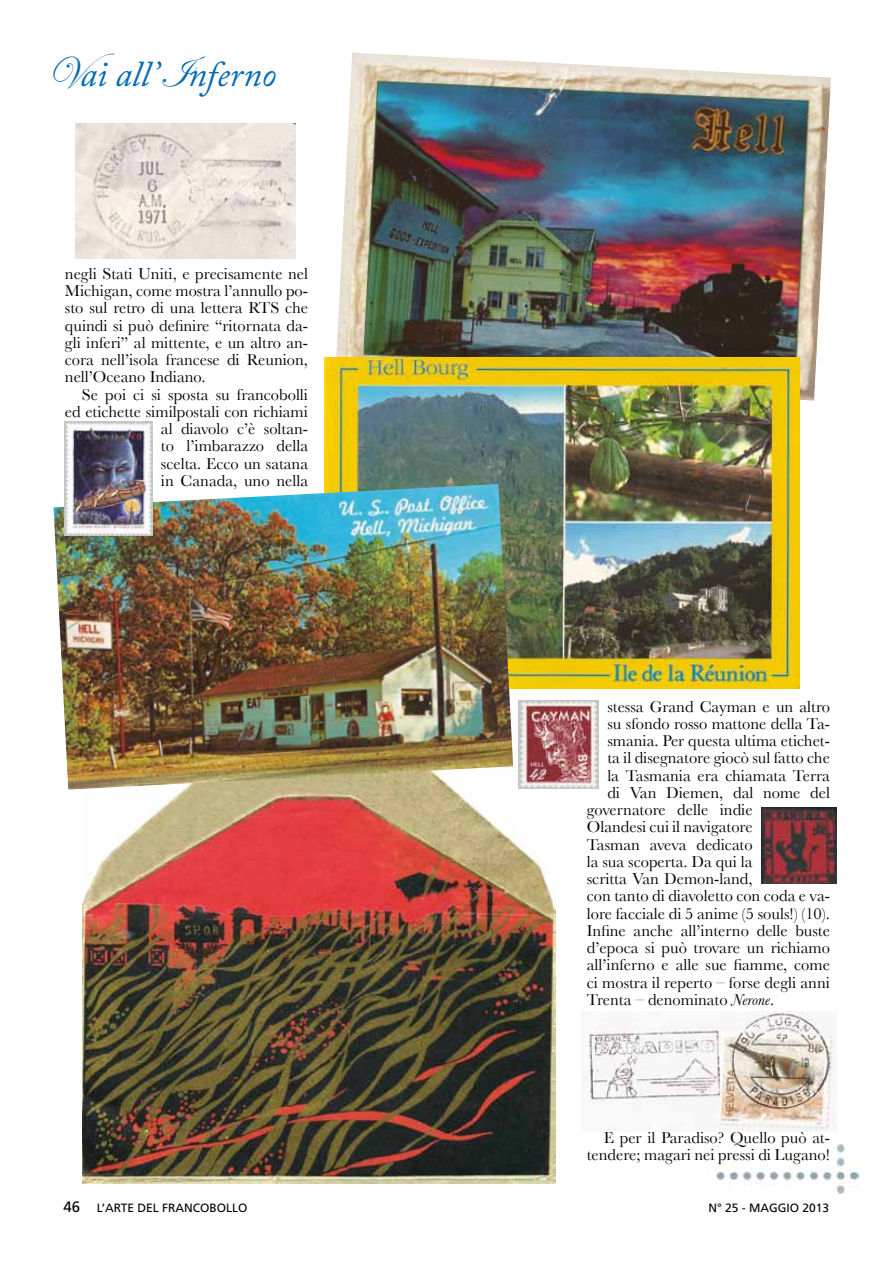
<style>
.page{position:relative;width:893px;height:1263px;background:#fff}
.page>*{position:absolute;margin:0;border:0;box-sizing:border-box;transform-origin:0 0}
.t1{font:italic 36px "Adobe Caslon Pro";color:#006ab3}
.t2{font:16.5px/17.2px "Baskerville";color:#000;text-align:right}
.t3{font:12px "Frutiger";color:#000}
.s1{font-family:"Edwardian Script ITC";font-style:normal;font-size:45px}
.s2{font-style:italic}
.s3{font-size:15px}
</style>
<div class="page">
<img style="left:587px;top:1143px;width:272px;height:51px">
<img style="left:83px;top:714px;width:472px;height:469px">
<img style="left:589px;top:1012px;width:248px;height:119px">
<img style="left:75px;top:123px;width:220px;height:136px">
<img style="left:335px;top:53px;width:496px;height:348px">
<img style="left:325px;top:357px;width:475px;height:331px">
<img style="left:54px;top:484px;width:459px;height:305px">
<img style="left:65px;top:421px;width:87px;height:115px">
<img style="left:519px;top:700px;width:80px;height:88px">
<img style="left:761px;top:807px;width:75px;height:77px">
<h1 class="t1" style="left:47px;top:53px;width:231px"><span class="s1">V</span>ai all’<span class="s1">I</span>nferno</h1>
<p class="t2" style="left:65px;top:265px;width:245px;text-align:justify">negli Stati Uniti, e precisamente nel Michigan, come mostra l’annullo po&shy;sto sul retro di una lettera RTS che quindi si può definire “ritornata da&shy;gli inferi” al mittente, e un altro an&shy;cora nell’isola francese di Reunion, nell’Oceano Indiano.</p>
<p class="t2" style="left:65px;top:386px;width:245px">Se poi ci si sposta su francobolli ed etichette similpostali con richiami al diavolo c’è soltan-<br>to l’imbarazzo della<br>scelta. Ecco un satana<br>in Canada, uno nella</p>
<p class="t2" style="left:607px;top:697px;width:224px">stessa Grand Cayman e un altro</p>
<p class="t2" style="left:607px;top:715px;width:224px">su sfondo rosso mattone della Ta-</p>
<p class="t2" style="left:607px;top:732px;width:224px">smania. Per questa ultima etichet-</p>
<p class="t2" style="left:607px;top:749px;width:224px">ta il disegnatore giocò sul fatto che</p>
<p class="t2" style="left:607px;top:766px;width:224px">la Tasmania era chiamata Terra</p>
<p class="t2" style="left:607px;top:784px;width:224px">di Van Diemen, dal nome del</p>
<p class="t2" style="left:587px;top:801px;width:167px">governatore delle indie</p>
<p class="t2" style="left:587px;top:818px;width:167px">Olandesi cui il navigatore</p>
<p class="t2" style="left:587px;top:835px;width:167px">Tasman aveva dedicato</p>
<p class="t2" style="left:587px;top:853px;width:167px">la sua scoperta. Da qui la</p>
<p class="t2" style="left:587px;top:870px;width:167px">scritta Van Demon-land,</p>
<p class="t2" style="left:587px;top:887px;width:245px">con tanto di diavoletto con coda e va-</p>
<p class="t2" style="left:587px;top:904px;width:245px">lore facciale di 5 anime (5 souls!) (10).</p>
<p class="t2" style="left:587px;top:922px;width:245px">Infine anche all’interno delle buste</p>
<p class="t2" style="left:587px;top:939px;width:245px">d’epoca si può trovare un richiamo</p>
<p class="t2" style="left:587px;top:956px;width:245px">all’inferno e alle sue fiamme, come</p>
<p class="t2" style="left:587px;top:973px;width:245px">ci mostra il reperto – forse degli anni</p>
<p class="t2" style="left:587px;top:991px;width:189px">Trenta – denominato <span class="s2">Nerone</span>.</p>
<p class="t2" style="left:587px;top:1129px;width:245px">E per il Paradiso? Quello può at&shy;tendere; magari nei pressi di Lugano!</p>
<p class="t3" style="left:64px;top:1201px;width:186px"><span class="s3">46</span> L’ARTE DEL FRANCOBOLLO</p>
<p class="t3" style="left:708px;top:1200px;width:122px">N° 25 - MAGGIO 2013</p>
</div>
